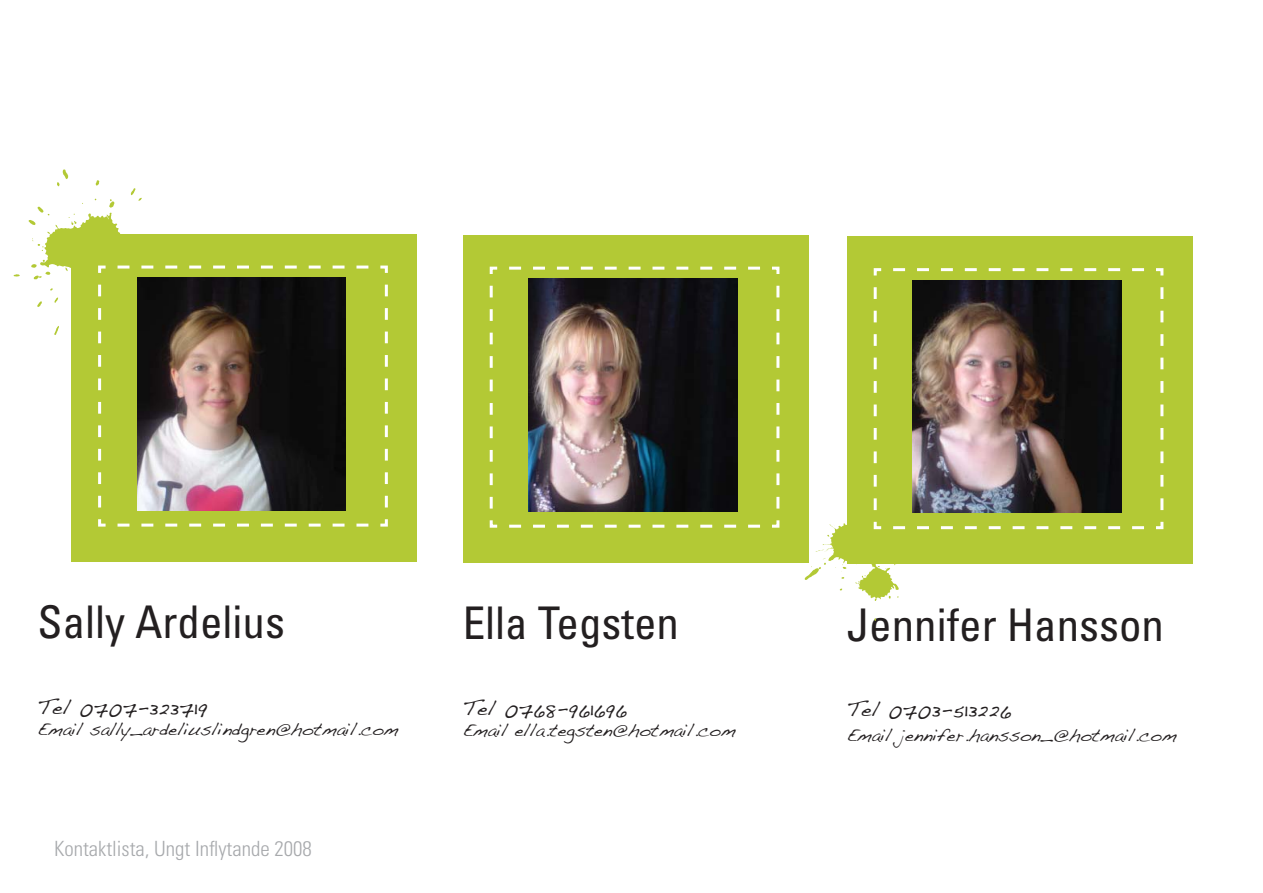
<style>
.page{position:relative;width:1263px;height:893px;background:#fff}
.page>*{position:absolute;margin:0;border:0;box-sizing:border-box;transform-origin:0 0}
.t1{font:condensed 45px "Univers";color:#231f20}
.t2{font:21px "Handwriting Dakota";color:#231f20}
.t3{font:300 condensed 21px "Univers";color:#a7a9ac}
.t4{font:18px "Handwriting Dakota";color:#231f20}
</style>
<div class="page">
<div style="left:71px;top:234px;width:346px;height:328px;background:#b3c935"></div>
<div style="left:463px;top:235px;width:346px;height:328px;background:#b3c935"></div>
<svg style="left:489px;top:286px;width:9px;height:242px"></svg>
<svg style="left:509px;top:520px;width:271px;height:8px"></svg>
<svg style="left:772px;top:266px;width:8px;height:242px"></svg>
<svg style="left:489px;top:266px;width:271px;height:8px"></svg>
<img style="left:529px;top:279px;width:208px;height:232px">
<div style="left:847px;top:237px;width:346px;height:327px;background:#b3c935"></div>
<img style="left:98px;top:265px;width:290px;height:262px">
<img style="left:873px;top:268px;width:291px;height:262px">
<h1 class="t1" style="left:38px;top:593px;width:249px">Sally Ardelius</h1>
<p class="t2" style="left:38px;top:691px;width:171px">Tel 0707-323719</p>
<p class="t4" style="left:38px;top:716px;width:362px">Email sally_ardeliuslindgren@hotmail.com</p>
<p class="t3" style="left:54px;top:836px;width:259px">Kontaktlista, Ungt Inflytande 2008</p>
<h1 class="t1" style="left:463px;top:595px;width:218px">Ella Tegsten</h1>
<p class="t2" style="left:463px;top:692px;width:166px">Tel 0768-961696</p>
<p class="t4" style="left:463px;top:717px;width:275px">Email ella.tegsten@hotmail.com</p>
<h1 class="t1" style="left:847px;top:596px;width:319px">Jennifer Hansson</h1>
<p class="t2" style="left:847px;top:694px;width:166px">Tel 0703-513226</p>
<p class="t4" style="left:847px;top:722px;width:331px">Email jennifer.hansson_@hotmail.com</p>
</div>
